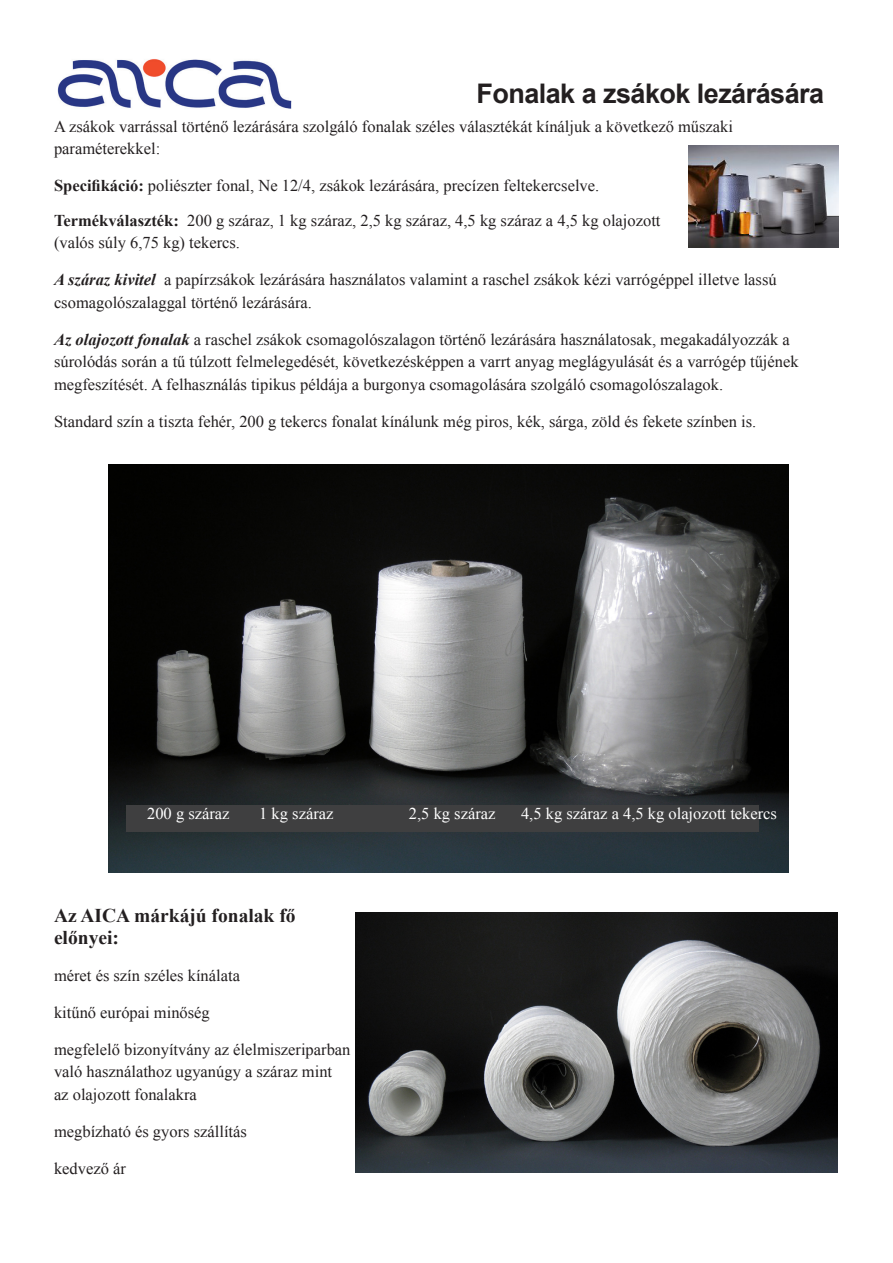
<style>
.page{position:relative;width:893px;height:1263px;background:#fff}
.page>*{position:absolute;margin:0;border:0;box-sizing:border-box;transform-origin:0 0}
.t1{font:700 27px "Arial";letter-spacing:-.02em;color:#231f20}
.t2{font:700 19.5px/22.5px "Times New Roman";color:#231f20}
.t3{font:16.5px/22.5px "Times New Roman";color:#231f20}
.t4{font:16.5px "Times New Roman";color:#fff}
.s1{font-weight:700}
.s2{font-weight:700;font-style:italic}
</style>
<div class="page">
<img style="left:58px;top:59px;width:234px;height:50px">
<img style="left:689px;top:146px;width:150px;height:101px">
<img style="left:108px;top:464px;width:681px;height:408px">
<img style="left:355px;top:912px;width:483px;height:260px">
<div style="left:126px;top:805px;width:632px;height:27px;background:#3f3f40"></div>
<h1 class="t1" style="left:476px;top:76px;width:349px">Fonalak a zsákok lezárására</h1>
<p class="t3" style="left:54px;top:115px;width:681px">A zsákok varrással történő lezárására szolgáló fonalak széles választékát kínáljuk a következő műszaki paraméterekkel:</p>
<p class="t3" style="left:54px;top:168px;width:608px;line-height:34.5px"><span class="s1">Specifikáció:</span> poliészter fonal, Ne 12/4, zsákok lezárására, precízen feltekercselve.<br><span class="s1">Termékválaszték:</span> 200 g száraz, 1 kg száraz, 2,5 kg száraz, 4,5 kg száraz a 4,5 kg olajozott</p>
<p class="t3" style="left:54px;top:231px;width:188px">(valós súly 6,75 kg) tekercs.</p>
<p class="t3" style="left:54px;top:268px;width:724px"><span class="s2">A száraz kivitel</span> a papírzsákok lezárására használatos valamint a raschel zsákok kézi varrógéppel illetve lassú csomagolószalaggal történő lezárására.</p>
<p class="t3" style="left:54px;top:328px;width:746px"><span class="s2">Az olajozott fonalak</span> a raschel zsákok csomagolószalagon történő lezárására használatosak, megakadályozzák a súrolódás során a tű túlzott felmelegedését, következésképpen a varrt anyag meglágyulását és a varrógép tűjének megfeszítését. A felhasználás tipikus példája a burgonya csomagolására szolgáló csomagolószalagok.</p>
<p class="t3" style="left:54px;top:409px;width:704px">Standard szín a tiszta fehér, 200 g tekercs fonalat kínálunk még piros, kék, sárga, zöld és fekete színben is.</p>
<p class="t4" style="left:147px;top:803px;width:84px">200 g száraz</p>
<p class="t4" style="left:259px;top:803px;width:76px">1 kg száraz</p>
<p class="t4" style="left:409px;top:803px;width:88px">2,5 kg száraz</p>
<p class="t4" style="left:521px;top:803px;width:258px">4,5 kg száraz a 4,5 kg olajozott tekercs</p>
<p class="t2" style="left:54px;top:903px;width:243px">Az AICA márkájú fonalak fő előnyei:</p>
<p class="t3" style="left:54px;top:964px;width:188px">méret és szín széles kínálata</p>
<p class="t3" style="left:54px;top:1001px;width:157px">kitűnő európai minőség</p>
<p class="t3" style="left:54px;top:1038px;width:298px">megfelelő bizonyítvány az élelmiszeriparban való használathoz ugyanúgy a száraz mint az olajozott fonalakra</p>
<p class="t3" style="left:54px;top:1120px;width:194px">megbízható és gyors szállítás</p>
<p class="t3" style="left:54px;top:1156px;width:73px">kedvező ár</p>
</div>
